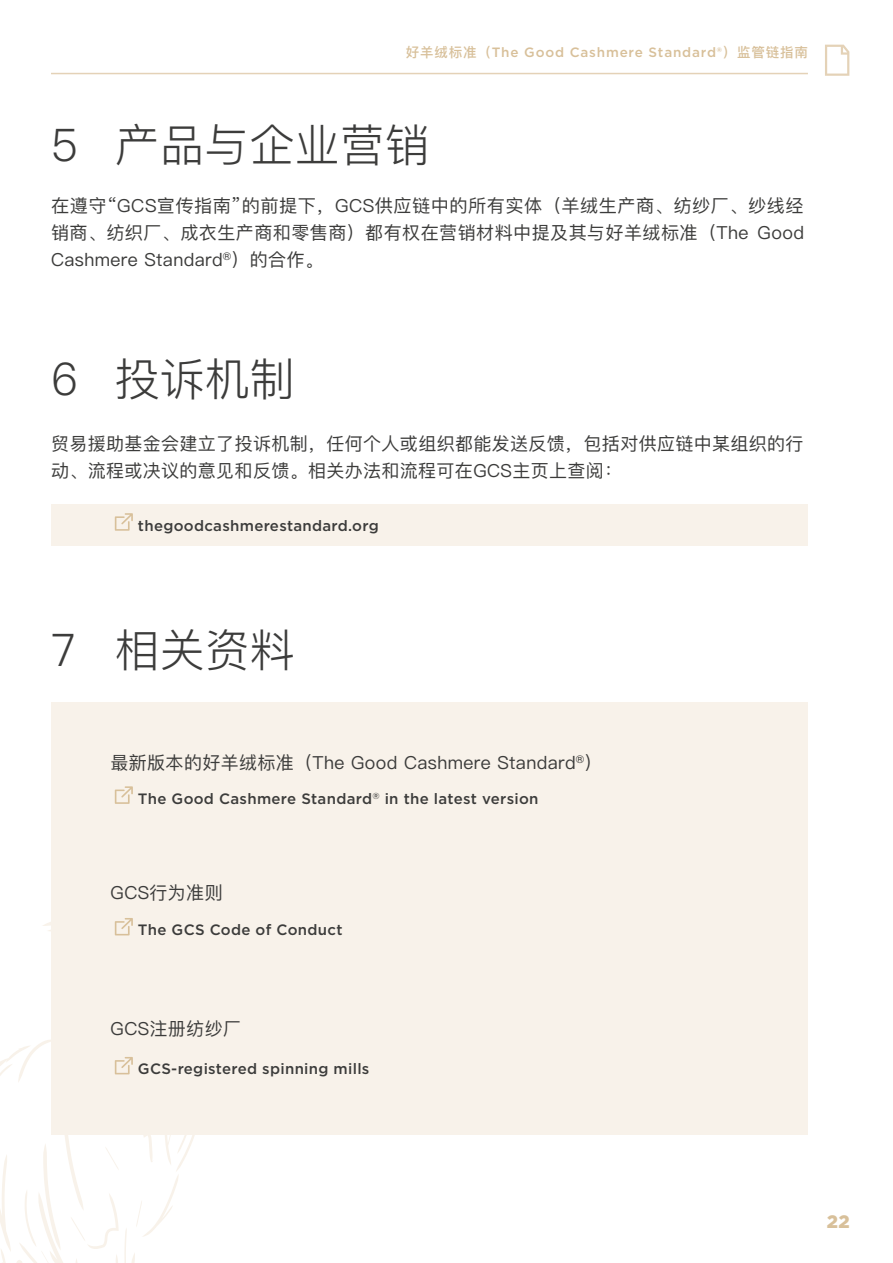
<style>
.page{position:relative;width:893px;height:1263px;background:#fff}
.page>*{position:absolute;margin:0;border:0;box-sizing:border-box;transform-origin:0 0}
.HEAD_1{font:300 45px "Ping Fang SC";color:#3c3c3b}
.FLIEßTEXT{font:18px/27px "Ping Fang SC";letter-spacing:.02em;color:#3c3c3b;text-align:justify}
.t1{font:900 18px "Gotham";color:#d8c09a}
.Infobox{font:500 15px "Gotham";letter-spacing:.02em;color:#3c3c3b}
.t2{font:500 13.5px "Gotham";letter-spacing:.06em;color:#d8c09a}
.s1{font-family:"Ping Fang SC"}
.s2{font-family:"Ping Fang HK"}
</style>
<div class="page">
<svg style="left:825px;top:45px;width:24px;height:31px"></svg>
<hr style="left:51px;top:73px;width:757px;height:1px;background:#e4d2b7">
<div style="left:51px;top:702px;width:757px;height:432px;background:#f8f2ea"></div>
<div style="left:51px;top:504px;width:757px;height:42px;background:#f8f2ea"></div>
<svg style="left:115px;top:513px;width:18px;height:18px"></svg>
<svg style="left:115px;top:786px;width:18px;height:18px"></svg>
<svg style="left:0;top:918px;width:290px;height:345px"></svg>
<p class="t2" style="left:406px;top:43px;width:403px"><span class="s1">好羊绒标准</span><span class="s2">（</span>The Good Cashmere Standard®<span class="s2">）</span><span class="s1">监管链指南</span></p>
<p class="HEAD_1" style="left:51px;top:118px;width:380px">5 产品与企业营销</p>
<p class="FLIEßTEXT" style="left:51px;top:192px;width:754px">在遵守“GCS宣传指南”的前提下，GCS供应链中的所有实体（羊绒生产商、纺纱厂、纱线经销商、纺织厂、成衣生产商和零售商）都有权在营销材料中提及其与好羊绒标准（The Good Cashmere Standard<sup>®</sup>）的合作。</p>
<p class="HEAD_1" style="left:51px;top:351px;width:245px">6 投诉机制</p>
<p class="FLIEßTEXT" style="left:51px;top:430px;width:754px">贸易援助基金会建立了投诉机制，任何个人或组织都能发送反馈，包括对供应链中某组织的行动、流程或决议的意见和反馈。相关办法和流程可在GCS主页上查阅：</p>
<p class="Infobox" style="left:138px;top:516px;width:242px">thegoodcashmerestandard.org</p>
<p class="HEAD_1" style="left:51px;top:622px;width:245px">7 相关资料</p>
<p class="FLIEßTEXT" style="left:111px;top:749px;width:493px">最新版本的好羊绒标准（The Good Cashmere Standard<sup>®</sup>）</p>
<p class="Infobox" style="left:138px;top:789px;width:402px">The Good Cashmere Standard<sup>®</sup> in the latest version</p>
<p class="FLIEßTEXT" style="left:111px;top:878px;width:114px">GCS行为准则</p>
<p class="Infobox" style="left:138px;top:920px;width:206px">The GCS Code of Conduct</p>
<p class="FLIEßTEXT" style="left:111px;top:1015px;width:132px">GCS注册纺纱厂</p>
<p class="Infobox" style="left:138px;top:1059px;width:233px">GCS-registered spinning mills</p>
<p class="t1" style="left:827px;top:1209px;width:24px">22</p>
</div>
